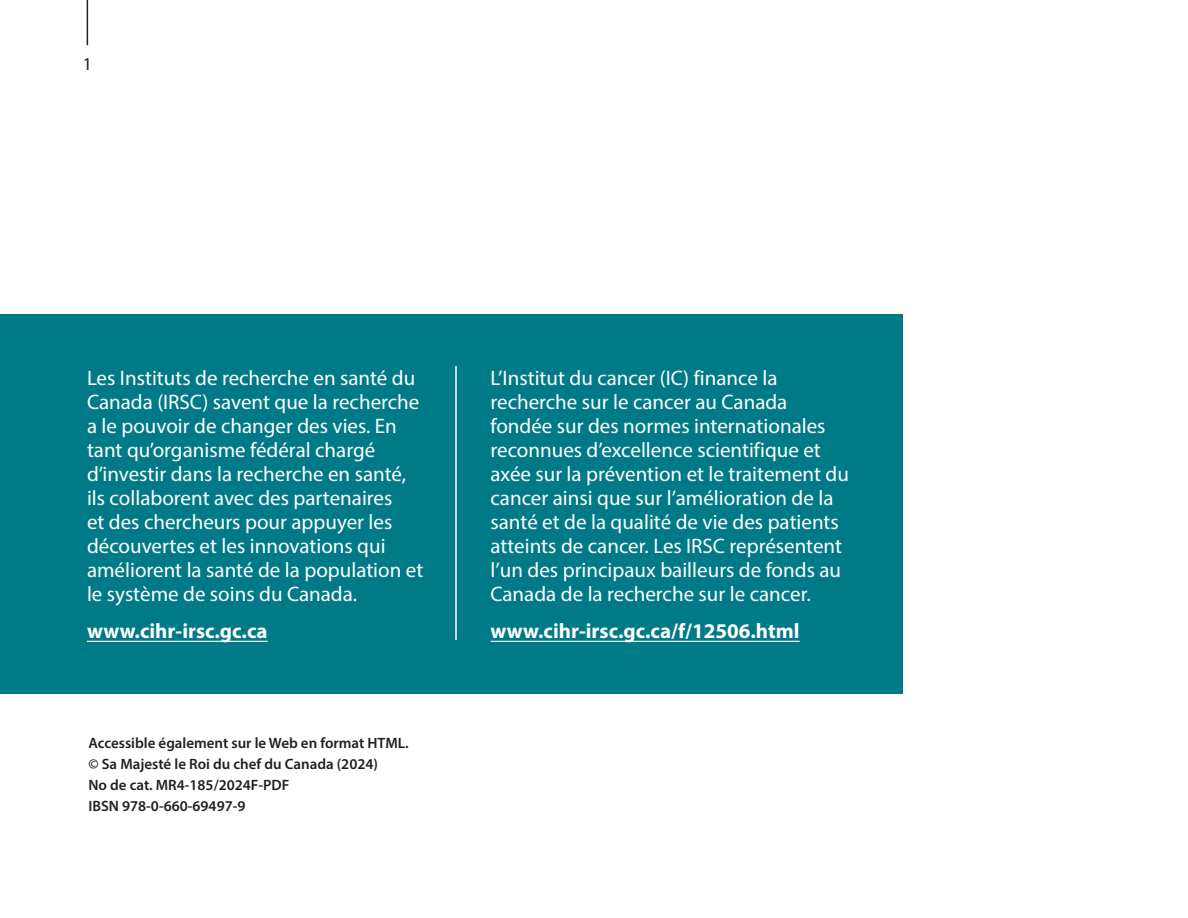
<style>
.page{position:relative;width:1188px;height:918px;background:#fff}
.page>*{position:absolute;margin:0;border:0;box-sizing:border-box;transform-origin:0 0}
.t1{font:21px/24px "Myriad Pro";color:#fff}
.t2{font:700 21px "Myriad Pro";color:#fff}
.t3{font:18px "Myriad Pro";color:#231f20}
.t4{font:600 15px/21px "Myriad Pro";color:#231f20}
</style>
<div class="page">
<div style="left:0;top:314px;width:903px;height:380px;background:#007a87"></div>
<hr style="left:87px;top:641px;width:181px;height:1px;background:#fff">
<hr style="left:490px;top:641px;width:310px;height:1px;background:#fff">
<hr style="left:455px;top:366px;width:2px;height:274px;background:#fff">
<hr style="left:87px;top:0;width:1px;height:45px;background:#231f20">
<p class="t3" style="left:83px;top:53px;width:11px">1</p>
<p class="t1" style="left:87px;top:365px;width:338px">Les Instituts de recherche en santé du Canada (IRSC) savent que la recherche a le pouvoir de changer des vies. En tant qu’organisme fédéral chargé d’investir dans la recherche en santé, ils collaborent avec des partenaires<br>et des chercheurs pour appuyer les découvertes et les innovations qui améliorent la santé de la population et le système de soins du Canada.</p>
<p class="t2" style="left:87px;top:618px;width:182px">www.cihr-irsc.gc.ca</p>
<p class="t4" style="left:88px;top:732px;width:322px">Accessible également sur le Web en format HTML. © Sa Majesté le Roi du chef du Canada (2024)<br>No de cat. MR4-185/2024F-PDF<br>IBSN 978-0-660-69497-9</p>
<p class="t1" style="left:490px;top:365px;width:360px">L’Institut du cancer (IC) finance la recherche sur le cancer au Canada fondée sur des normes internationales reconnues d’excellence scientifique et axée sur la prévention et le traitement du cancer ainsi que sur l’amélioration de la santé et de la qualité de vie des patients atteints de cancer. Les IRSC représentent l’un des principaux bailleurs de fonds au Canada de la recherche sur le cancer.</p>
<p class="t2" style="left:490px;top:618px;width:311px">www.cihr-irsc.gc.ca/f/12506.html</p>
</div>
